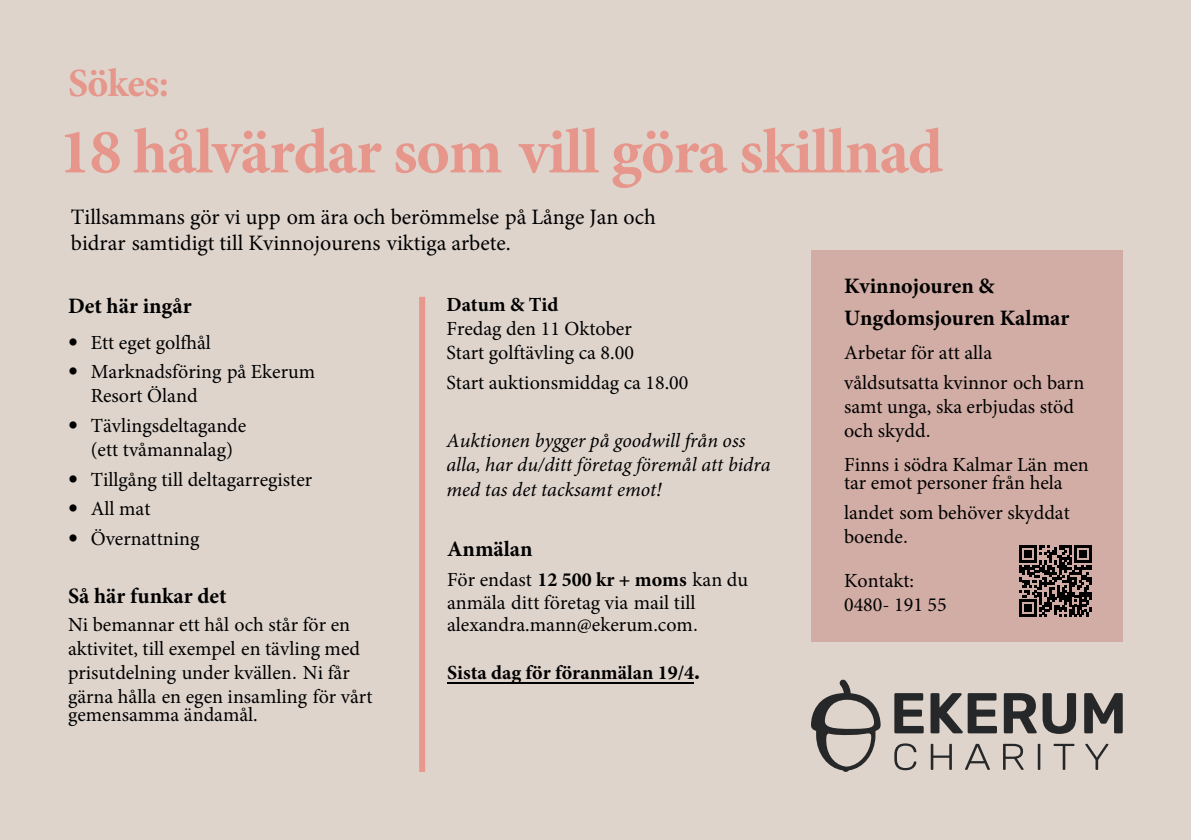
<style>
.page{position:relative;width:1191px;height:840px;background:#fff}
.page>*{position:absolute;margin:0;border:0;box-sizing:border-box;transform-origin:0 0}
.t1{font:700 64px "Minion Pro";letter-spacing:-.02em;color:#e6968a}
.t2{font:700 40px "Minion Pro";letter-spacing:-.02em;color:#e6968a}
.t3{font:22px/26.4px "Minion Pro";color:#000}
.Bröd_Punktlista{font:700 22px/32.4px "Minion Pro";color:#000}
.Bröd_Punktlista-2{font:20px/24px "Minion Pro";color:#000}
.t4{font:italic 20px/24px "Minion Pro";color:#000}
.t5{font:700 20px "Minion Pro";color:#000}
.s1{font-family:"Avenir"}
.s2{font-weight:700}
.s3{font-family:"Avenir";font-weight:900}
</style>
<div class="page">
<div style="left:0;top:0;width:1191px;height:839px;background:#ded4cc"></div>
<svg style="left:894px;top:693px;width:29px;height:40px"></svg>
<svg style="left:930px;top:693px;width:67px;height:40px"></svg>
<svg style="left:1003px;top:693px;width:33px;height:40px"></svg>
<svg style="left:1042px;top:693px;width:34px;height:40px"></svg>
<svg style="left:1084px;top:693px;width:38px;height:40px"></svg>
<svg style="left:894px;top:743px;width:22px;height:26px"></svg>
<svg style="left:930px;top:743px;width:22px;height:26px"></svg>
<svg style="left:965px;top:743px;width:25px;height:26px"></svg>
<svg style="left:1003px;top:743px;width:20px;height:26px"></svg>
<svg style="left:1037px;top:743px;width:3px;height:26px"></svg>
<svg style="left:1053px;top:743px;width:21px;height:26px"></svg>
<svg style="left:1085px;top:743px;width:23px;height:26px"></svg>
<svg style="left:811px;top:679px;width:69px;height:92px"></svg>
<div style="left:811px;top:249px;width:312px;height:392px;background:#d1ada5"></div>
<div style="left:419px;top:297px;width:6px;height:474px;background:#e7978b"></div>
<svg style="left:1019px;top:545px;width:72px;height:71px"></svg>
<hr style="left:447px;top:682px;width:247px;height:1px;background:#000">
<p class="t2" style="left:68px;top:54px;width:102px">Sökes:</p>
<p class="t1" style="left:59px;top:107px;width:885px">18 hålvärdar som vill göra skillnad</p>
<p class="t3" style="left:71px;top:204px;width:586px">Tillsammans gör vi upp om ära och berömmelse på Långe Jan och bidrar samtidigt till Kvinnojourens viktiga arbete.</p>
<h2 class="Bröd_Punktlista" style="left:68px;top:289px;width:125px">Det här ingår</h2>
<p class="Bröd_Punktlista-2" style="left:68px;top:330px;width:144px"><span class="s1">•</span> Ett eget golfhål</p>
<p class="Bröd_Punktlista-2" style="left:91px;top:360px;width:226px;text-indent:-23px"><span class="s1">•</span> Marknadsföring på Ekerum<br>Resort Öland</p>
<p class="Bröd_Punktlista-2" style="left:68px;top:413px;width:180px;text-align:center"><span class="s1">•</span> Tävlingsdeltagande (ett tvåmannalag)</p>
<p class="Bröd_Punktlista-2" style="left:68px;top:467px;width:246px"><span class="s1">•</span> Tillgång till deltagarregister</p>
<p class="Bröd_Punktlista-2" style="left:68px;top:497px;width:84px"><span class="s1">•</span> All mat</p>
<p class="Bröd_Punktlista-2" style="left:68px;top:526px;width:133px"><span class="s1">•</span> Övernattning</p>
<h2 class="Bröd_Punktlista" style="left:68px;top:578px;width:160px">Så här funkar det</h2>
<h2 class="Bröd_Punktlista-2" style="left:68px;top:612px;width:306px">Ni bemannar ett hål och står för en aktivitet, till exempel en tävling med prisutdelning under kvällen<span class="s1">.</span> Ni får gärna hålla en egen insamling för vårt</h2>
<h2 class="Bröd_Punktlista-2" style="left:68px;top:702px;width:191px">gemensamma ändamål.</h2>
<p class="Bröd_Punktlista-2" style="left:446px;top:292px;width:189px"><span class="s2">Datum &amp; Tid<br></span>Fredag den 11 Oktober<br>Start golftävling ca 8.00</p>
<p class="Bröd_Punktlista-2" style="left:446px;top:370px;width:243px">Start auktionsmiddag ca 18.00</p>
<p class="t4" style="left:446px;top:429px;width:325px">Auktionen bygger på goodwill från oss alla, har du/ditt företag föremål att bidra med tas det tacksamt emot!</p>
<p class="Bröd_Punktlista" style="left:447px;top:532px;width:87px">Anmälan</p>
<p class="Bröd_Punktlista-2" style="left:447px;top:568px;width:302px;line-height:22.4px">För endast <span class="s2">12 500 kr + moms</span> kan du anmäla ditt företag via mail till alexandra.mann@ekerum.com<span class="s1">.</span></p>
<p class="t5" style="left:447px;top:658px;width:255px">Sista dag för föranmälan 19/4<span class="s3">.</span></p>
<p class="Bröd_Punktlista" style="left:844px;top:269px;width:227px">Kvinnojouren &amp;<br>Ungdomsjouren Kalmar</p>
<p class="Bröd_Punktlista-2" style="left:844px;top:338px;width:242px;line-height:29.4px">Arbetar för att alla våldsutsatta kvinnor och barn</p>
<p class="Bröd_Punktlista-2" style="left:844px;top:394px;width:231px">samt unga, ska erbjudas stöd och skydd<span class="s1">.</span></p>
<p class="Bröd_Punktlista-2" style="left:844px;top:455px;width:246px;line-height:18.6px">Finns i södra Kalmar Län men tar emot personer från hela</p>
<p class="Bröd_Punktlista-2" style="left:844px;top:500px;width:227px">landet som behöver skyddat boende<span class="s1">.</span></p>
<p class="Bröd_Punktlista-2" style="left:844px;top:567px;width:104px">Kontakt:<br>0480- 191 55</p>
</div>
